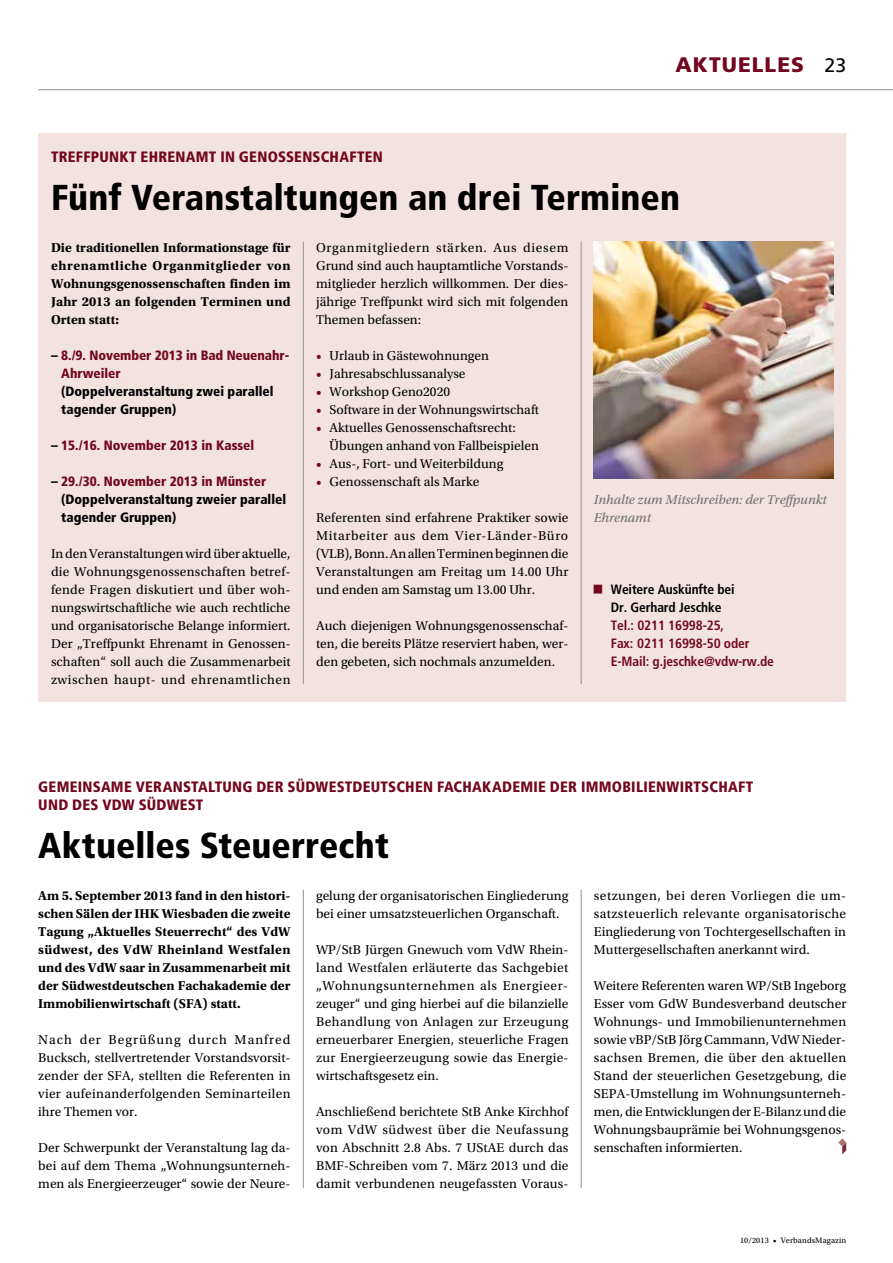
<style>
.page{position:relative;width:893px;height:1263px;background:#fff}
.page>*{position:absolute;margin:0;border:0;box-sizing:border-box;transform-origin:0 0}
.t1{font:900 70.2px "Frutiger";color:#72061f;scale:.24 1}
.t2{font:900 condensed 36px "Frutiger LT Std";color:#000}
.t3{font:900 21px "Frutiger";letter-spacing:.05em;color:#72061f}
.t4{font:900 condensed 15px/18px "Frutiger LT Std";letter-spacing:.02em;color:#72061f}
.t5{font:13.5px/18px "Utopia Std";color:#000;text-align:justify}
.t6{font:700 13.5px/18px "Utopia Std";color:#000;text-align:justify}
.t7{font:900 condensed 13.5px/18px "Frutiger LT Std";color:#000}
.t8{font:900 condensed 13.5px/18px "Frutiger LT Std";color:#72061f}
.t9{font:700 condensed 13.5px/18px "Frutiger LT Std";letter-spacing:-.01em;color:#72061f}
.t10{font:italic 13.5px/18px "Utopia Std";color:#6f6f6e}
.t11{font:700 condensed 13.5px/18px "Frutiger LT Std";letter-spacing:-.01em;color:#000}
.t12{font:8.25px "Utopia Std";letter-spacing:.01em;color:#000}
.s1{font-weight:400;font-size:19.5px;color:#000}
.s2{color:#000}
.s3{color:#72061f}
</style>
<div class="page">
<hr style="left:303px;top:890px;width:1px;height:298px;background:#8d969b">
<hr style="left:581px;top:890px;width:1px;height:298px;background:#8d969b">
<div style="left:38px;top:134px;width:808px;height:568px;background:#f2e3e1"></div>
<img style="left:594px;top:242px;width:239px;height:237px">
<svg style="left:838px;top:1138px;width:8px;height:16px"></svg>
<hr style="left:38px;top:89px;width:855px;height:1px;background:#8d969b">
<hr style="left:303px;top:242px;width:1px;height:442px;background:#8d969b">
<hr style="left:581px;top:242px;width:1px;height:442px;background:#8d969b">
<h3 class="t3" style="left:675px;top:52px;width:172px">AKTUELLES <span class="s1">23</span></h3>
<p class="t4" style="left:51px;top:148px;width:333px">Treffpunkt Ehrenamt in Genossenschaften</p>
<h2 class="t2" style="left:51px;top:176px;width:631px">Fünf Veranstaltungen an drei Terminen</h2>
<p class="t6" style="left:51px;top:239px;width:241px">Die traditionellen Informationstage für ehrenamtliche Organmitglieder von Wohnungsgenossenschaften finden im Jahr 2013 an folgenden Terminen und Orten statt:</p>
<p class="t8" style="left:61px;top:346px;width:229px;text-indent:-10px"><span class="s2">–</span> 8./9. November 2013 in Bad Neuenahr-<br>Ahrweiler</p>
<p class="t7" style="left:61px;top:382px;width:214px">(Doppelveranstaltung zwei parallel tagender Gruppen)</p>
<p class="t8" style="left:51px;top:436px;width:205px"><span class="s2">–</span> 15./16. November 2013 in Kassel</p>
<p class="t7" style="left:61px;top:472px;width:226px;text-indent:-10px">– <span class="s3">29./30. November 2013 in Münster </span>(Doppelveranstaltung zweier parallel tagender Gruppen)</p>
<p class="t5" style="left:51px;top:545px;width:241px">In den Veranstaltungen wird über aktuelle, die Wohnungsgenossenschaften betref&shy;fende Fragen diskutiert und über woh&shy;nungswirtschaftliche wie auch rechtliche und organisatorische Belange informiert.<br>Der „Treffpunkt Ehrenamt in Genossen&shy;schaften“ soll auch die Zusammenarbeit zwischen haupt- und ehrenamtlichen</p>
<p class="t5" style="left:316px;top:239px;width:254px">Organmitgliedern stärken. Aus diesem Grund sind auch hauptamtliche Vorstands&shy;mitglieder herzlich willkommen. Der dies&shy;jährige Treffpunkt wird sich mit folgenden Themen befassen:</p>
<p class="t5" style="left:316px;top:347px;width:174px"><span class="s3">•</span> Urlaub in Gästewohnungen</p>
<p class="t5" style="left:316px;top:365px;width:151px"><span class="s3">•</span> Jahresabschlussanalyse</p>
<p class="t5" style="left:316px;top:383px;width:136px"><span class="s3">•</span> Workshop Geno2020</p>
<p class="t5" style="left:316px;top:401px;width:224px"><span class="s3">•</span> Software in der Wohnungswirtschaft</p>
<p class="t5" style="left:330px;top:419px;width:211px;text-indent:-14px"><span class="s3">•</span> Aktuelles Genossenschaftsrecht:<br>Übungen anhand von Fallbeispielen</p>
<p class="t5" style="left:316px;top:455px;width:189px"><span class="s3">•</span> Aus-, Fort- und Weiterbildung</p>
<p class="t5" style="left:316px;top:473px;width:165px"><span class="s3">•</span> Genossenschaft als Marke</p>
<p class="t5" style="left:316px;top:509px;width:254px">Referenten sind erfahrene Praktiker sowie Mitarbeiter aus dem Vier-Länder-Büro (VLB), Bonn. An allen Terminen beginnen die Veranstaltungen am Freitag um 14.00 Uhr und enden am Samstag um 13.00 Uhr.</p>
<p class="t5" style="left:316px;top:617px;width:254px">Auch diejenigen Wohnungsgenossenschaf&shy;ten, die bereits Plätze reserviert haben, wer&shy;den gebeten, sich nochmals anzumelden.</p>
<p class="t10" style="left:594px;top:491px;width:234px">Inhalte zum Mitschreiben: der Treffpunkt<br>Ehrenamt</p>
<h1 class="t1" style="left:594px;top:541px;width:37px">–</h1>
<p class="t11" style="left:611px;top:580px;width:125px">Weitere Auskünfte bei<br>Dr. Gerhard Jeschke</p>
<p class="t9" style="left:611px;top:616px;width:165px">Tel.: 0211 16998-25,<br>Fax: 0211 16998-50 oder<br>E-Mail: g.jeschke@vdw-rw.de</p>
<p class="t4" style="left:38px;top:778px;width:716px">Gemeinsame Veranstaltung der Südwestdeutschen Fachakademie der Immobilienwirtschaft und des VdW südwest</p>
<h2 class="t2" style="left:38px;top:824px;width:352px">Aktuelles Steuerrecht</h2>
<p class="t6" style="left:38px;top:887px;width:254px">Am 5. September 2013 fand in den histori&shy;schen Sälen der IHK Wiesbaden die zweite Tagung „Aktuelles Steuerrecht“ des VdW südwest, des VdW Rheinland Westfalen und des VdW saar in Zusammenarbeit mit der Südwestdeutschen Fachakademie der Immobilienwirtschaft (SFA) statt.</p>
<p class="t5" style="left:38px;top:1031px;width:254px">Nach der Begrüßung durch Manfred Bucksch, stellvertretender Vorstandsvorsit&shy;zender der SFA, stellten die Referenten in vier aufeinanderfolgenden Seminarteilen ihre Themen vor.</p>
<p class="t5" style="left:38px;top:1139px;width:254px">Der Schwerpunkt der Veranstaltung lag da&shy;bei auf dem Thema „Wohnungsunterneh&shy;men als Energieerzeuger“ sowie der Neure-</p>
<p class="t5" style="left:594px;top:887px;width:254px">setzungen, bei deren Vorliegen die um&shy;satzsteuerlich relevante organisatorische Eingliederung von Tochtergesellschaften in Muttergesellschaften anerkannt wird.</p>
<p class="t5" style="left:594px;top:977px;width:254px">Weitere Referenten waren WP/StB Ingeborg Esser vom GdW Bundesverband deutscher Wohnungs- und Immobilienunternehmen sowie vBP/StB Jörg Cammann, VdW Nieder&shy;sachsen Bremen, die über den aktuellen Stand der steuerlichen Gesetzgebung, die SEPA-Umstellung im Wohnungsunterneh&shy;men, die Entwicklungen der E-Bilanz und die Wohnungsbauprämie bei Wohnungsgenos&shy;senschaften informierten.</p>
<p class="t5" style="left:316px;top:887px;width:254px">gelung der organisatorischen Eingliederung bei einer umsatzsteuerlichen Organschaft.</p>
<p class="t5" style="left:316px;top:941px;width:254px">WP/StB Jürgen Gnewuch vom VdW Rhein&shy;land Westfalen erläuterte das Sachgebiet „Wohnungsunternehmen als Energieer&shy;zeuger“ und ging hierbei auf die bilanzielle Behandlung von Anlagen zur Erzeugung erneuerbarer Energien, steuerliche Fragen zur Energieerzeugung sowie das Energie&shy;wirtschaftsgesetz ein.</p>
<p class="t5" style="left:316px;top:1103px;width:254px">Anschließend berichtete StB Anke Kirchhof vom VdW südwest über die Neufassung von Abschnitt 2.8 Abs. 7 UStAE durch das BMF-Schreiben vom 7. März 2013 und die damit verbundenen neugefassten Voraus-</p>
<p class="t12" style="left:740px;top:1235px;width:108px">10/2013 • VerbandsMagazin</p>
</div>
